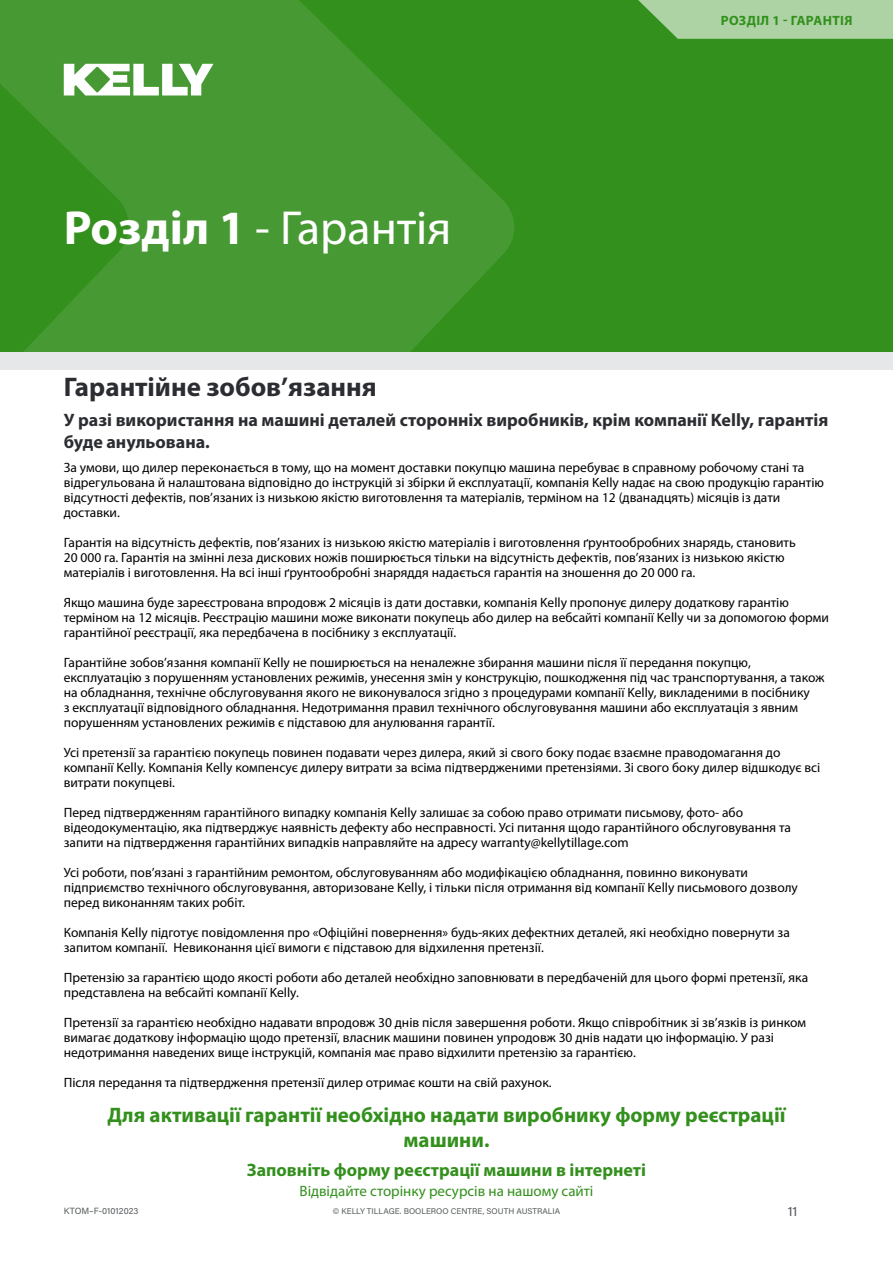
<style>
.page{position:relative;width:893px;height:1263px;background:#fff}
.page>*{position:absolute;margin:0;border:0;box-sizing:border-box;transform-origin:0 0}
.t1{font:48px "Myriad Pro";color:#fff}
.t2{font:700 27px "Myriad Pro";color:#2c2d32}
.t3{font:700 21px/25.2px "Myriad Pro";color:#33901d;text-align:center}
.Body_Sub_Headings{font:700 18px/21.6px "Myriad Pro";color:#2c2d32}
.t4{font:700 18px "Myriad Pro";color:#33901d}
.t5{font:15px "Myriad Pro";color:#33901d}
.t6{font:13.5px/15px "Myriad Pro";color:#000}
.Tab_Label_Green{font:700 13.5px "Myriad Pro";letter-spacing:.03em;color:#33901d}
.t7{font:13.5px "Acumin Pro";color:#565a5c}
.t8{font:9px "Acumin Pro";color:#565a5c}
.t9{font:8.25px "Acumin Pro";color:#565a5c}
.s1{font-weight:700}
</style>
<div class="page">
<div style="left:0;top:0;width:893px;height:361px;background:#33901d"></div>
<svg style="left:0;top:0;width:514px;height:352px;fill:#479a33"></svg>
<div style="left:0;top:352px;width:893px;height:18px;background:#e6e7e9"></div>
<svg style="left:64px;top:64px;width:149px;height:31px;background:#b6d7ae"></svg>
<svg style="left:638px;top:0;width:255px;height:39px;background:#a2cd98"></svg>
<p class="t1" style="left:64px;top:198px;width:389px"><span class="s1">Розділ 1</span> - Гарантія</p>
<p class="t2" style="left:64px;top:369px;width:315px">Гарантійне зобов’язання</p>
<p class="Tab_Label_Green" style="left:721px;top:12px;width:133px">РОЗДІЛ 1 - ГАРАНТІЯ</p>
<p class="Body_Sub_Headings" style="left:64px;top:409px;width:766px">У разі використання на машині деталей сторонніх виробників, крім компанії Kelly, гарантія буде анульована.</p>
<p class="t6" style="left:64px;top:459px;width:762px">За умови, що дилер переконається в тому, що на момент доставки покупцю машина перебуває в справному робочому стані та відрегульована й налаштована відповідно до інструкцій зі збірки й експлуатації, компанія Kelly надає на свою продукцію гарантію відсутності дефектів, пов’язаних із низькою якістю виготовлення та матеріалів, терміном на 12 (дванадцять) місяців із дати доставки.</p>
<p class="t6" style="left:64px;top:534px;width:733px">Гарантія на відсутність дефектів, пов’язаних із низькою якістю матеріалів і виготовлення ґрунтообробних знарядь, становить<br>20 000 га. Гарантія на змінні леза дискових ножів поширюється тільки на відсутність дефектів, пов’язаних із низькою якістю матеріалів і виготовлення. На всі інші ґрунтообробні знаряддя надається гарантія на зношення до 20 000 га.</p>
<p class="t6" style="left:64px;top:594px;width:767px">Якщо машина буде зареєстрована впродовж 2 місяців із дати доставки, компанія Kelly пропонує дилеру додаткову гарантію терміном на 12 місяців. Реєстрацію машини може виконати покупець або дилер на вебсайті компанії Kelly чи за допомогою форми гарантійної реєстрації, яка передбачена в посібнику з експлуатації.</p>
<p class="t6" style="left:64px;top:654px;width:762px">Гарантійне зобов’язання компанії Kelly не поширюється на неналежне збирання машини після її передання покупцю, експлуатацію з порушенням установлених режимів, унесення змін у конструкцію, пошкодження під час транспортування, а також на обладнання, технічне обслуговування якого не виконувалося згідно з процедурами компанії Kelly, викладеними в посібнику<br>з експлуатації відповідного обладнання. Недотримання правил технічного обслуговування машини або експлуатація з явним порушенням установлених режимів є підставою для анулювання гарантії.</p>
<p class="t6" style="left:64px;top:744px;width:758px">Усі претензії за гарантією покупець повинен подавати через дилера, який зі свого боку подає взаємне праводомагання до компанії Kelly. Компанія Kelly компенсує дилеру витрати за всіма підтвердженими претензіями. Зі свого боку дилер відшкодує всі витрати покупцеві.</p>
<p class="t6" style="left:64px;top:804px;width:729px">Перед підтвердженням гарантійного випадку компанія Kelly залишає за собою право отримати письмову, фото- або відеодокументацію, яка підтверджує наявність дефекту або несправності. Усі питання щодо гарантійного обслуговування та запити на підтвердження гарантійних випадків направляйте на адресу warranty@kellytillage.com</p>
<p class="t6" style="left:64px;top:864px;width:736px">Усі роботи, пов’язані з гарантійним ремонтом, обслуговуванням або модифікацією обладнання, повинно виконувати підприємство технічного обслуговування, авторизоване Kelly, і тільки після отримання від компанії Kelly письмового дозволу перед виконанням таких робіт.</p>
<p class="t6" style="left:64px;top:924px;width:727px">Компанія Kelly підготує повідомлення про «Офіційні повернення» будь-яких дефектних деталей, які необхідно повернути за запитом компанії. Невиконання цієї вимоги є підставою для відхилення претензії.</p>
<p class="t6" style="left:64px;top:969px;width:746px">Претензію за гарантією щодо якості роботи або деталей необхідно заповнювати в передбаченій для цього формі претензії, яка представлена на вебсайті компанії Kelly.</p>
<p class="t6" style="left:64px;top:1014px;width:744px">Претензії за гарантією необхідно надавати впродовж 30 днів після завершення роботи. Якщо співробітник зі зв’язків із ринком вимагає додаткову інформацію щодо претензії, власник машини повинен упродовж 30 днів надати цю інформацію. У разі недотримання наведених вище інструкцій, компанія має право відхилити претензію за гарантією.</p>
<p class="t6" style="left:64px;top:1074px;width:489px">Після передання та підтвердження претензії дилер отримає кошти на свій рахунок.</p>
<p class="t3" style="left:107px;top:1102px;width:680px">Для активації гарантії необхідно надати виробнику форму реєстрації машини.</p>
<p class="t4" style="left:247px;top:1158px;width:401px">Заповніть форму реєстрації машини в інтернеті</p>
<p class="t5" style="left:300px;top:1182px;width:295px">Відвідайте сторінку ресурсів на нашому сайті</p>
<p class="t8" style="left:64px;top:1205px;width:76px">KTOM–F-01012023</p>
<p class="t9" style="left:333px;top:1205px;width:229px">© KELLY TILLAGE. BOOLEROO CENTRE, SOUTH AUSTRALIA</p>
<p class="t7" style="left:788px;top:1201px;width:11px">11</p>
</div>
